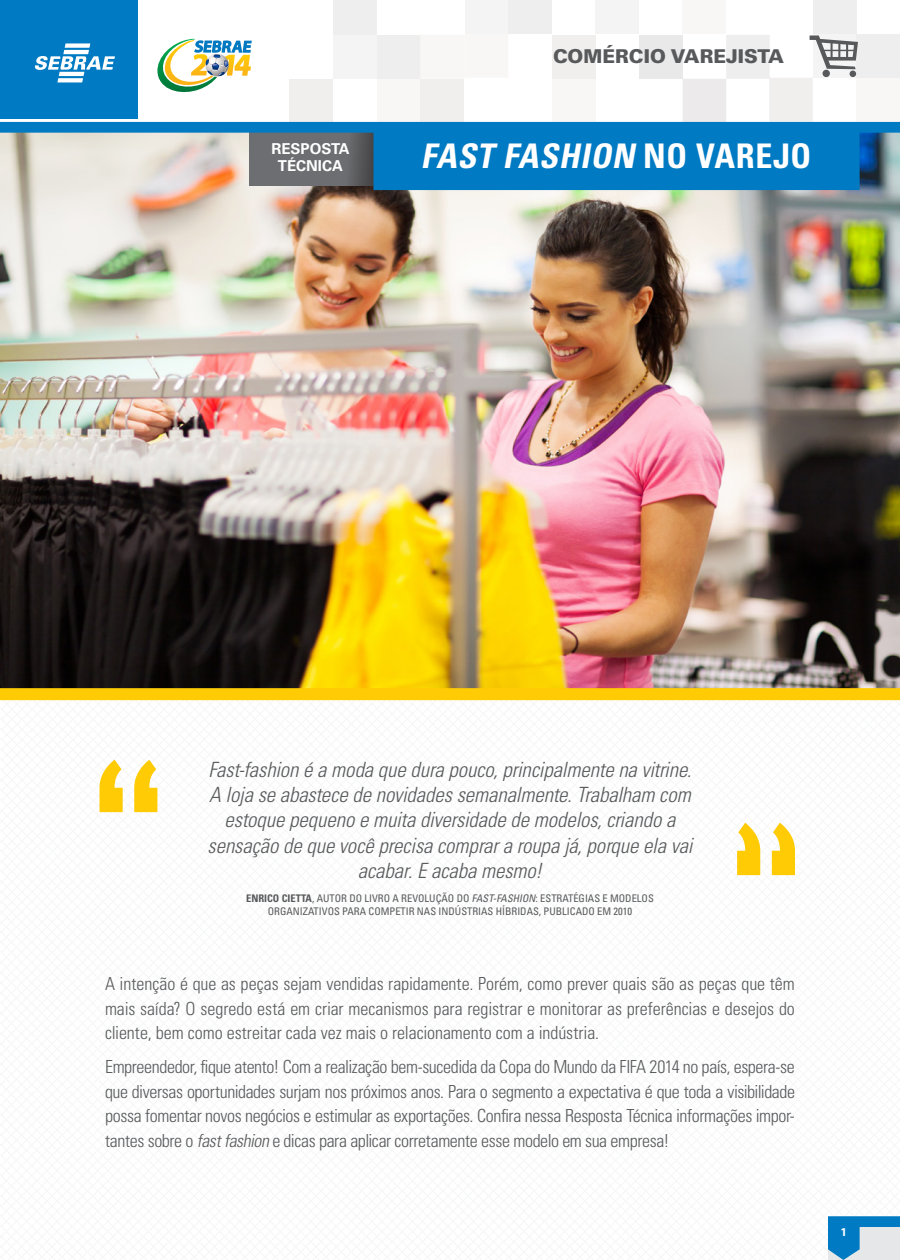
<style>
.page{position:relative;width:900px;height:1260px;background:#fff}
.page>*{position:absolute;margin:0;border:0;box-sizing:border-box;transform-origin:0 0}
.t1{font:italic 700 condensed 33.9px "Univers LT Std";color:#fff}
.t2{font:italic 300 condensed 21px/25.2px "Univers LT Std";letter-spacing:-.005em;color:#58595b;text-align:center}
.t3{font:900 19.05px "Univers LT Std";color:#58595b}
.t4{font:300 condensed 18px/24.6px "Univers LT Std";letter-spacing:-.015em;color:#58595b;text-align:justify}
.t5{font:700 15px/17.4px "Univers LT Std";color:#fff;text-align:center}
.t6{font:700 12px "Myriad Pro";color:#fff}
.t7{font:condensed 10.5px/12.6px "Univers LT Std";color:#58595b}
.t8{font:700 condensed 10.5px "Univers LT Std";color:#58595b}
.s1{font-style:normal}
.s2{font-style:italic}
</style>
<div class="page">
<img style="left:0;top:190px;width:900px;height:498px">
<svg style="left:828px;top:1216px;width:72px;height:44px;background:#6eaed4"></svg>
<div style="left:813px;top:34px;width:43px;height:44px;background:#f4f3f3"></div>
<div style="left:856px;top:34px;width:44px;height:44px;background:#ebecec"></div>
<div style="left:813px;top:0;width:43px;height:34px;background:#ebecec"></div>
<div style="left:465px;top:0;width:43px;height:34px;background:#f4f3f3"></div>
<div style="left:333px;top:35px;width:44px;height:44px;background:#f4f3f3"></div>
<div style="left:508px;top:0;width:44px;height:34px;background:#ebecec"></div>
<div style="left:552px;top:35px;width:43px;height:44px;background:#eeedec"></div>
<div style="left:290px;top:79px;width:43px;height:44px;background:#eeedec"></div>
<svg style="left:552px;top:121px;width:43px;height:1px"></svg>
<div style="left:595px;top:0;width:44px;height:34px;background:#f4f3f3"></div>
<div style="left:683px;top:0;width:43px;height:34px;background:#f7f6f5"></div>
<svg style="left:377px;top:35px;width:131px;height:87px"></svg>
<div style="left:333px;top:0;width:44px;height:35px;background:#ebecec"></div>
<div style="left:420px;top:79px;width:44px;height:44px;background:#eeedec"></div>
<div style="left:0;top:1px;width:138px;height:118px;background:#007ac2"></div>
<svg style="left:157px;top:39px;width:95px;height:54px"></svg>
<svg style="left:35px;top:43px;width:80px;height:39px"></svg>
<svg style="left:0;top:122px;width:620px;height:68px;background:#6098b7"></svg>
<img style="left:620px;top:35px;width:280px;height:245px">
<div style="left:0;top:688px;width:900px;height:12px;background:#ffcb05"></div>
<svg style="left:100px;top:760px;width:57px;height:52px"></svg>
<svg style="left:737px;top:823px;width:58px;height:52px"></svg>
<p class="t5" style="left:271px;top:140px;width:80px">RESPOSTA<br>TÉCNICA</p>
<p class="t3" style="left:553px;top:44px;width:232px">COMÉRCIO VAREJISTA</p>
<h1 class="t1" style="left:421px;top:135px;width:392px">FAST FASHION <span class="s1">N O VA R E J O</span></h1>
<p class="t2" style="left:208px;top:757px;width:486px">Fast-fashion é a moda que dura pouco, principalmente na vitrine.<br>A loja se abastece de novidades semanalmente. Trabalham com estoque pequeno e muita diversidade de modelos, criando a sensação de que você precisa comprar a roupa já, porque ela vai acabar. E acaba mesmo!</p>
<p class="t7" style="left:268px;top:892px;width:388px;text-indent:44px">, AUTOR DO LIVRO A REVOLUÇÃO DO <span class="s2">FAST-FASHION</span>: ESTRATÉGIAS E MODELOS<br>ORGANIZATIVOS PARA COMPETIR NAS INDÚSTRIAS HÍBRIDAS, PUBLICADO EM 2010</p>
<p class="t8" style="left:246px;top:892px;width:42px">ENRICO CIETTA</p>
<p class="t4" style="left:105px;top:972px;width:691px">A intenção é que as peças sejam vendidas rapidamente. Porém, como prever quais são as peças que têm mais saída? O segredo está em criar mecanismos para registrar e monitorar as preferências e desejos do cliente, bem como estreitar cada vez mais o relacionamento com a indústria.</p>
<p class="t4" style="left:105px;top:1054px;width:692px">Empreendedor, fique atento! Com a realização bem-sucedida da Copa do Mundo da FIFA 2014 no país, espera-se que diversas oportunidades surjam nos próximos anos. Para o segmento a expectativa é que toda a visibilidade possa fomentar novos negócios e estimular as exportações. Confira nessa Resposta Técnica informações impor&shy;tantes sobre o <span class="s2">fastfashion</span>e dicas para aplicar corretamente esse modelo em sua empresa!</p>
<p class="t6" style="left:840px;top:1224px;width:8px">1</p>
</div>
